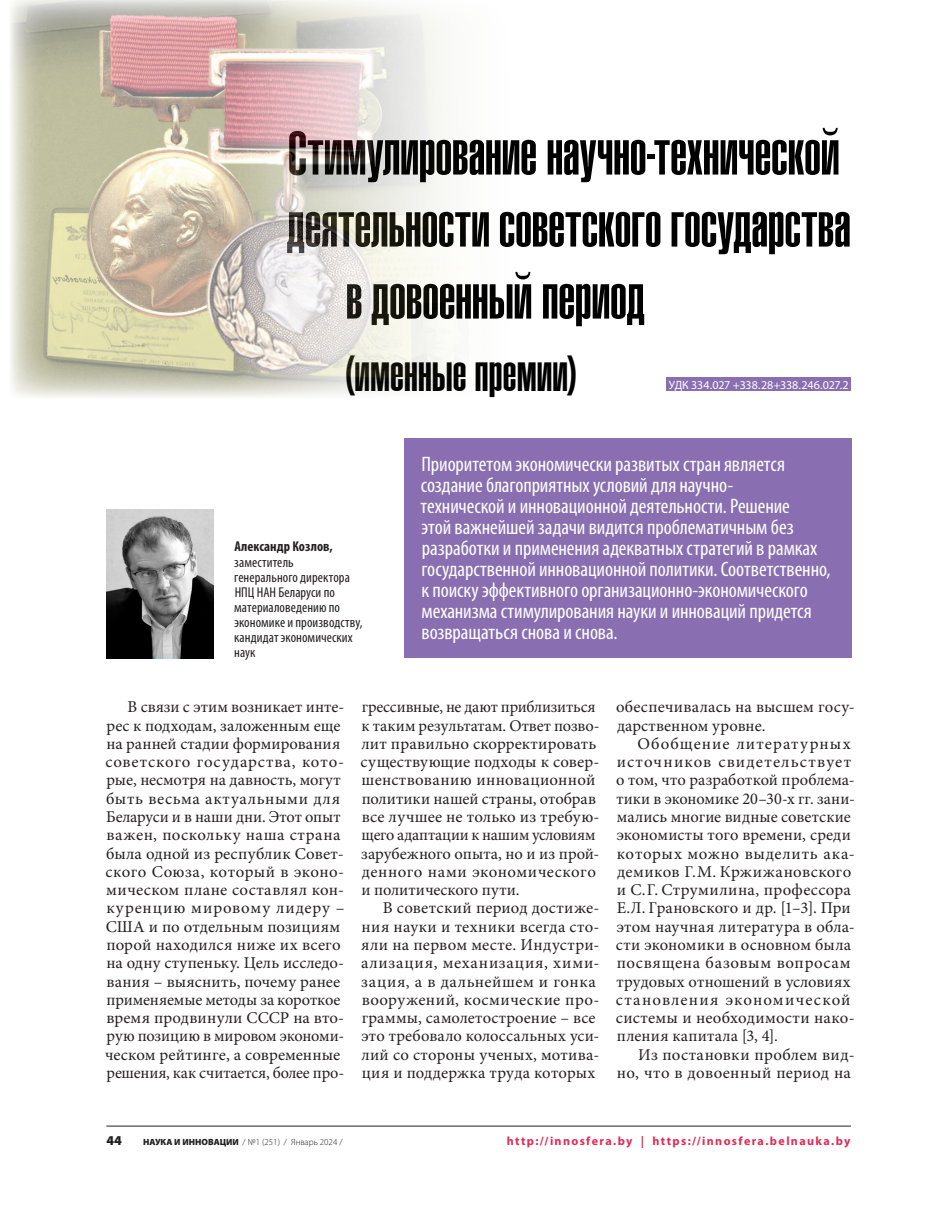
<style>
.page{position:relative;width:936px;height:1212px;background:#fff}
.page>*{position:absolute;margin:0;border:0;box-sizing:border-box;transform-origin:0 0}
.t1{font:60px "AG Letterica Ultra Compressed C";color:#000}
.t2{font:49.5px "AG Letterica Ultra Compressed C";letter-spacing:.005em;color:#000}
.t3{font:condensed 21px/21px "Myriad Pro";letter-spacing:-.005em;color:#fff}
.t4{font:16.5px/18.3px "Minion Pro";letter-spacing:.015em;color:#231f20}
.t5{font:condensed 14.25px/15px "Myriad Pro";letter-spacing:.005em;color:#231f20}
.t6{font:700 condensed 14.25px "Myriad Pro";letter-spacing:.005em;color:#231f20}
.t7{font:900 13.5px "Myriad Pro";color:#231f20}
.t8{font:700 12px "Myriad Pro";letter-spacing:.115em;color:#e12b56}
.t9{font:12px "Myriad Pro";letter-spacing:-.015em;color:#fff}
.t10{font:300 9px "Myriad Pro";color:#231f20}
.s1{font-weight:900}
</style>
<div class="page">
<div style="left:666px;top:378px;width:184px;height:13px;background:#896eb1"></div>
<img style="left:10px;top:0;width:438px;height:397px">
<div style="left:404px;top:438px;width:447px;height:219px;background:#896eb1"></div>
<img style="left:106px;top:510px;width:107px;height:148px">
<hr style="left:106px;top:1126px;width:744px;height:1px;background:#231f20">
<h1 class="t1" style="left:287px;top:120px;width:553px">Стимулирование научно-технической</h1>
<h1 class="t1" style="left:287px;top:192px;width:564px">деятельности советского государства</h1>
<h1 class="t1" style="left:346px;top:264px;width:300px">в довоенный период</h1>
<h2 class="t2" style="left:346px;top:345px;width:232px">(именные премии)</h2>
<p class="t9" style="left:668px;top:377px;width:181px">УДК 334.027 +338.28+338.246.027.2</p>
<p class="t6" style="left:234px;top:537px;width:100px">Александр Козлов,</p>
<p class="t5" style="left:234px;top:555px;width:130px">заместитель<br>генерального директора<br>НПЦ НАН Беларуси по материаловедению по экономике и производству, кандидат экономических наук</p>
<p class="t3" style="left:420px;top:453px;width:411px">Приоритетом экономически развитых стран является создание благоприятных условий для научно-<br>технической и инновационной деятельности. Решение<br>этой важнейшей задачи видится проблематичным без разработки и применения адекватных стратегий в рамках государственной инновационной политики. Соответственно, к поиску эффективного организационно-экономического механизма стимулирования науки и инноваций придется возвращаться снова и снова.</p>
<p class="t4" style="left:105px;top:698px;width:241px;text-indent:22px">В связи с этим возникает инте‑ рес к подходам, заложенным еще на ранней стадии формирования советского государства, кото‑ рые, несмотря на давность, могут быть весьма актуальными для<br>Беларуси и в наши дни. Этот опыт важен, поскольку наша страна была одной из республик Совет‑ ского Союза, который в эконо‑ мическом плане составлял кон‑ куренцию мировому лидеру –<br>США и по отдельным позициям порой находился ниже их всего на одну ступеньку. Цель исследо‑ вания – выяснить, почему ранее применяемые методы за короткое время продвинули СССР на вто‑ рую позицию в мировом экономи‑ ческом рейтинге, а современные решения, как считается, более про‑</p>
<p class="t4" style="left:360px;top:698px;width:240px">грессивные, не дают приблизиться к таким результатам. Ответ позво‑ лит правильно скорректировать существующие подходы к совер‑ шенствованию инновационной политики нашей страны, отобрав все лучшее не только из требую‑ щего адаптации к нашим условиям зарубежного опыта, но и из прой‑ денного нами экономического и политического пути.</p>
<p class="t4" style="left:361px;top:899px;width:240px;text-indent:22px">В советский период достиже‑ ния науки и техники всегда сто‑ яли на первом месте. Индустри‑ ализация, механизация, хими‑ зация, а в дальнейшем и гонка вооружений, космические про‑ граммы, самолетостроение – все это требовало колоссальных уси‑ лий со стороны ученых, мотива‑ ция и поддержка труда которых</p>
<p class="t4" style="left:616px;top:698px;width:240px">обеспечивалась на высшем госу‑ дарственном уровне.</p>
<p class="t4" style="left:616px;top:734px;width:240px;text-indent:22px">Обобщение литературных источников свидетельствует о том, что разработкой проблема‑ тики в экономике 20–30‑х гг. зани‑ мались многие видные советские экономисты того времени, среди которых можно выделить ака‑ демиков Г.М. Кржижановского и С.Г. Струмилина, профессора<br>Е.Л. Грановского и др. [1–3]. При этом научная литература в обла‑ сти экономики в основном была посвящена базовым вопросам трудовых отношений в условиях становления экономической системы и необходимости нако‑ пления капитала [3, 4].</p>
<p class="t4" style="left:617px;top:1045px;width:237px;text-align:right">Из постановки проблем вид&shy;но, что в довоенный период на</p>
<p class="t7" style="left:106px;top:1133px;width:17px">44</p>
<p class="t10" style="left:143px;top:1137px;width:201px"><span class="s1">НАУКА И ИННОВАЦИИ</span> / №1 (251) / Январь 2024 /</p>
<p class="t8" style="left:507px;top:1133px;width:345px">http://innosfera.by | https://innosfera.belnauka.by</p>
</div>
